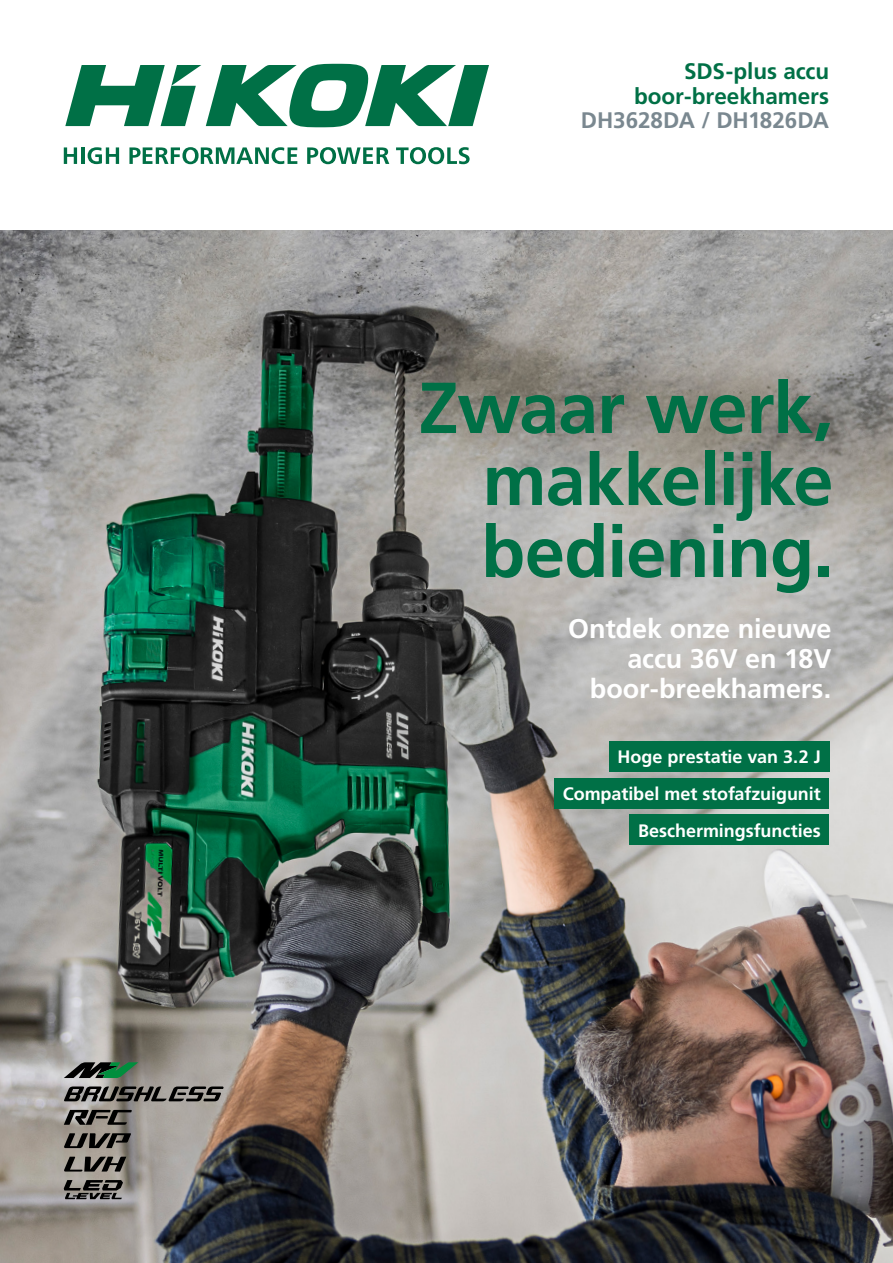
<style>
.page{position:relative;width:893px;height:1263px;background:#fff}
.page>*{position:absolute;margin:0;border:0;box-sizing:border-box;transform-origin:0 0}
.t1{font:700 72px/72px "Frutiger LT Std";letter-spacing:-.015em;color:#007046;text-align:justify}
.t2{font:700 27px/30px "Frutiger LT Std";letter-spacing:-.005em;color:#fff;text-align:right}
.t3{font:700 22.5px/24px "Frutiger LT Std";letter-spacing:-.005em;color:#007046;text-align:right}
.t4{font:700 22.5px "Frutiger LT Std";letter-spacing:-.005em;color:#7a8890}
.t5{font:700 18px "Frutiger LT Std";color:#fff}
</style>
<div class="page">
<img style="left:0;top:230px;width:893px;height:1033px">
<svg style="left:64px;top:147px;width:13px;height:17px"></svg>
<hr style="left:81px;top:147px;width:4px;height:17px;background:#007046">
<svg style="left:88px;top:147px;width:31px;height:17px"></svg>
<svg style="left:129px;top:147px;width:168px;height:17px"></svg>
<svg style="left:307px;top:147px;width:82px;height:17px"></svg>
<svg style="left:396px;top:147px;width:74px;height:17px"></svg>
<svg style="left:65px;top:64px;width:424px;height:63px"></svg>
<div style="left:630px;top:815px;width:199px;height:30px;background:#007046"></div>
<div style="left:554px;top:778px;width:275px;height:30px;background:#007046"></div>
<div style="left:609px;top:741px;width:220px;height:30px;background:#007046"></div>
<svg style="left:64px;top:1086px;width:160px;height:15px;background:#53514e"></svg>
<svg style="left:64px;top:1110px;width:68px;height:15px"></svg>
<svg style="left:64px;top:1133px;width:67px;height:15px"></svg>
<svg style="left:64px;top:1157px;width:62px;height:14px"></svg>
<svg style="left:64px;top:1180px;width:59px;height:19px"></svg>
<svg style="left:64px;top:1062px;width:74px;height:16px"></svg>
<p class="t3" style="left:634px;top:60px;width:197px">SDS-plus accu boor-breekhamers</p>
<p class="t4" style="left:581px;top:106px;width:250px">DH3628DA / DH1826DA</p>
<h1 class="t1" style="left:481px;top:372px;width:354px;text-indent:-63px">Zwaar werk, makkelijke bediening.</h1>
<h2 class="t2" style="left:568px;top:614px;width:265px">Ontdek onze nieuwe accu 36V en 18V boor-breekhamers.</h2>
<p class="t5" style="left:618px;top:746px;width:205px">Hoge prestatie van 3.2 J</p>
<p class="t5" style="left:563px;top:783px;width:259px">Compatibel met stofafzuigunit</p>
<p class="t5" style="left:638px;top:820px;width:184px">Beschermingsfuncties</p>
</div>
